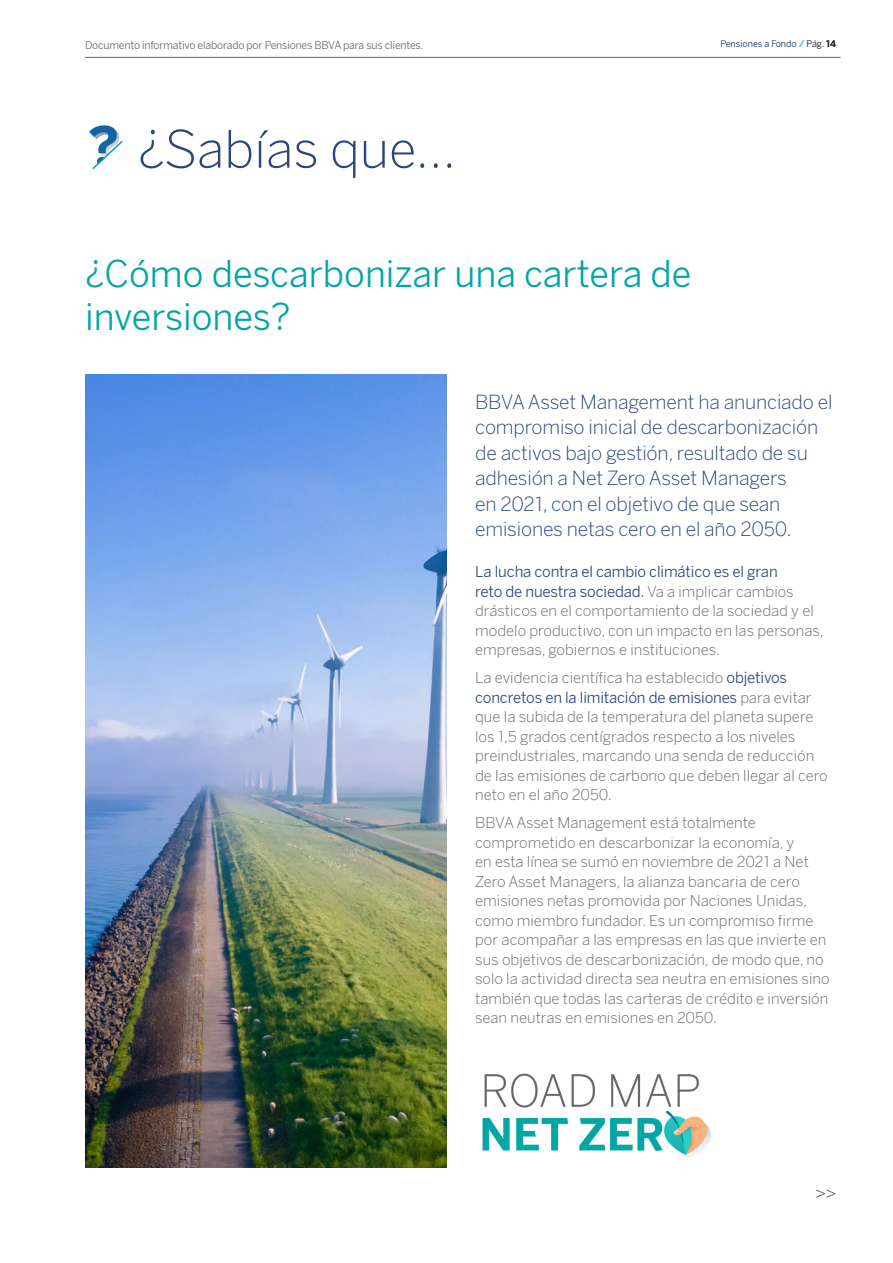
<style>
.page{position:relative;width:893px;height:1263px;background:#fff}
.page>*{position:absolute;margin:0;border:0;box-sizing:border-box;transform-origin:0 0}
.título_sección{font:300 51px "BBVA Benton Sans";color:#2a467c}
.título_tema{font:36px/43.2px "BBVA Benton Sans";color:#02a5a5}
.t1{font:300 19.5px/25.5px "BBVA Benton Sans";letter-spacing:-.01em;color:#2a467c}
.t2{font:16.5px "BBVA Benton Sans";color:#666}
.t3{font:300 15px/19.5px "BBVA Benton Sans";color:#666}
.t4{font:10.5px "BBVA Benton Sans";letter-spacing:-.015em;color:#666}
.t5{font:9px "BBVA Benton Sans";color:#043263}
.s1{font-weight:700;color:#2dcccd}
.s2{color:#121212}
.s3{font-weight:700;color:#121212}
.s4{font-weight:400;color:#2a467c}
</style>
<div class="page">
<hr style="left:85px;top:57px;width:755px;height:1px;background:#666">
<img style="left:482px;top:1073px;width:229px;height:84px">
<img style="left:89px;top:125px;width:31px;height:14px">
<svg style="left:92px;top:139px;width:31px;height:31px"></svg>
<img style="left:85px;top:374px;width:361px;height:793px">
<p class="t4" style="left:85px;top:39px;width:340px">Documento informativo elaborado por Pensiones BBVA para sus clientes.</p>
<p class="t5" style="left:720px;top:39px;width:117px">Pensiones a Fondo <span class="s1">/</span> <span class="s2">Pág.</span> <span class="s3">14</span></p>
<p class="título_sección" style="left:138px;top:119px;width:320px">¿Sabías que...</p>
<p class="título_tema" style="left:85px;top:252px;width:608px">¿Cómo descarbonizar una cartera de inversiones?</p>
<p class="t1" style="left:475px;top:389px;width:359px">BBVA Asset Management ha anunciado el compromiso inicial de descarbonización de activos bajo gestión, resultado de su adhesión a Net Zero Asset Managers<br>en 2021, con el objetivo de que sean emisiones netas cero en el año 2050.</p>
<p class="t3" style="left:475px;top:562px;width:350px"><span class="s4">La lucha contra el cambio climático es el gran<br>reto de nuestra sociedad.</span> Va a implicar cambios drásticos en el comportamiento de la sociedad y el modelo productivo, con un impacto en las personas, empresas, gobiernos e instituciones.</p>
<p class="t3" style="left:475px;top:668px;width:354px">La evidencia científica ha establecido <span class="s4">objetivos concretos en la limitación de emisiones</span> para evitar que la subida de la temperatura del planeta supere los 1,5 grados centígrados respecto a los niveles preindustriales, marcando una senda de reducción de las emisiones de carbono que deben llegar al cero neto en el año 2050.</p>
<p class="t3" style="left:475px;top:813px;width:356px">BBVA Asset Management está totalmente comprometido en descarbonizar la economía, y<br>en esta línea se sumó en noviembre de 2021 a Net Zero Asset Managers, la alianza bancaria de cero emisiones netas promovida por Naciones Unidas, como miembro fundador. Es un compromiso firme por acompañar a las empresas en las que invierte en sus objetivos de descarbonización, de modo que, no solo la actividad directa sea neutra en emisiones sino también que todas las carteras de crédito e inversión sean neutras en emisiones en 2050.</p>
<p class="t2" style="left:815px;top:1183px;width:22px">&gt;&gt;</p>
</div>
